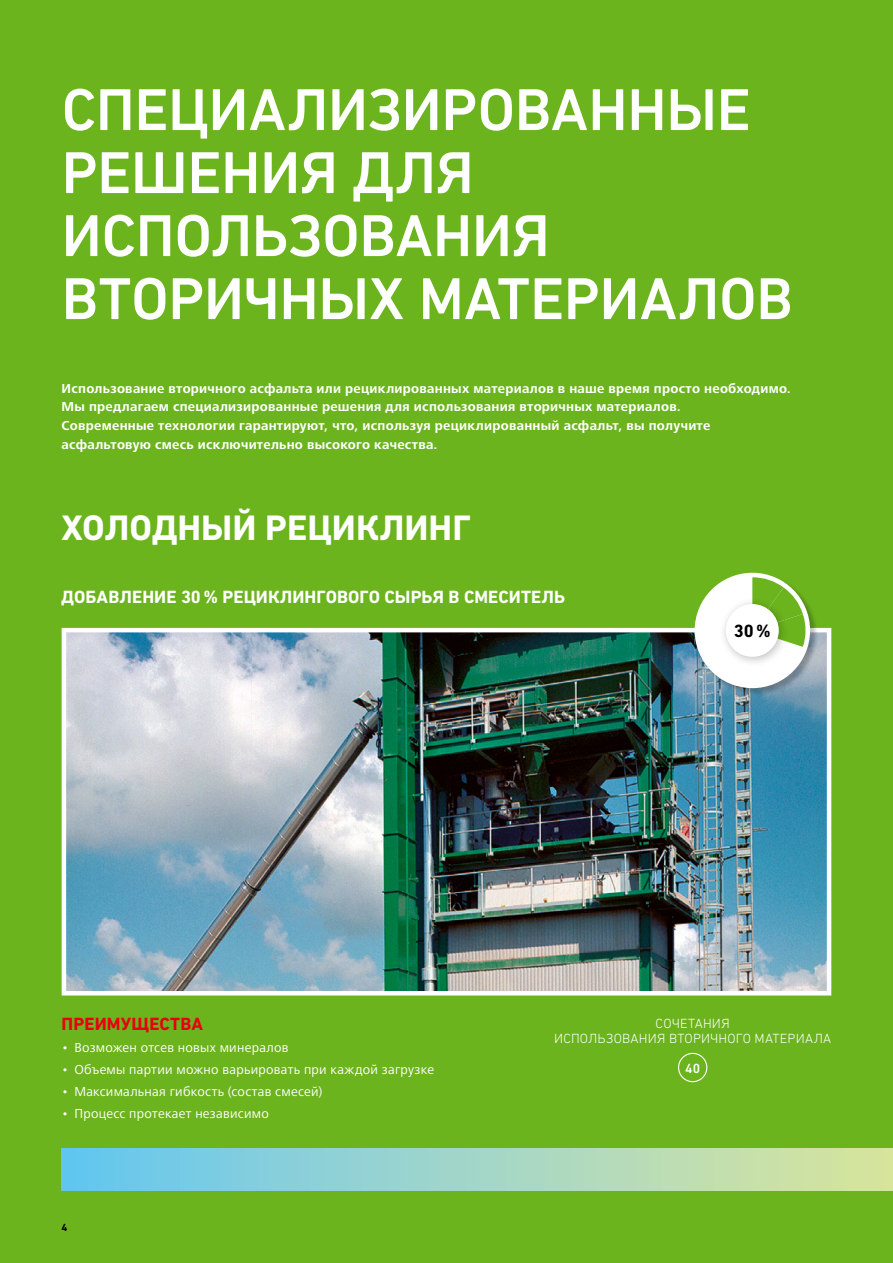
<style>
.page{position:relative;width:893px;height:1263px;background:#6cb41e}
.page>*{position:absolute;margin:0;border:0;box-sizing:border-box;transform-origin:0 0}
.t1{font:500 60px/63px "DIN Next CYR";letter-spacing:-.005em;color:#fff}
.t2{font:700 36px "DIN Next CYR";color:#fff}
.t3{font:700 18px "DIN Next CYR";letter-spacing:.005em;color:#fff}
.t4{font:700 18px "DIN Next CYR";letter-spacing:.005em;color:#e7000e}
.t5{font:700 18px "DIN Next CYR";color:#000}
.t6{font:700 13.5px/18.8px "Frutiger Next LTW1 G";letter-spacing:.02em;color:#fff}
.t7{font:13.5px "Frutiger Next LTW1 G";letter-spacing:.02em;color:#fff}
.t8{font:300 13.5px/15px "DIN Next CYR";letter-spacing:.015em;color:#fff;text-align:center}
.t9{font:500 13.5px "DIN Next CYR";color:#fff}
.t10{font:700 10.5px "DIN Next CYR";color:#000}
</style>
<div class="page">
<img style="left:67px;top:633px;width:759px;height:357px">
<div style="left:62px;top:628px;width:769px;height:367px;border:4px solid #fff"></div>
<div style="left:695px;top:573px;width:123px;height:123px;background:#000;opacity:.25"></div>
<div style="left:695px;top:573px;width:115px;height:115px;border:9px solid #fff;border-radius:50%"></div>
<svg style="left:698px;top:577px;width:108px;height:106px"></svg>
<div style="left:719px;top:597px;width:71px;height:71px;background:#000;opacity:.25"></div>
<div style="left:726px;top:604px;width:53px;height:53px;background:#fff;border-radius:50%"></div>
<div style="left:678px;top:1053px;width:29px;height:29px;border:1px solid #fff;border-radius:50%"></div>
<div style="left:62px;top:1148px;width:831px;height:43px;background:linear-gradient(to right,#65c6f2,#dce59d)"></div>
<h1 class="t1" style="left:62px;top:78px;width:732px">СПЕЦИАЛИЗИРОВАННЫЕ<br>РЕШЕНИЯ ДЛЯ<br>ИСПОЛЬЗОВАНИЯ<br>ВТОРИЧНЫХ МАТЕРИАЛОВ</h1>
<p class="t6" style="left:62px;top:379px;width:731px">Использование вторичного асфальта или рециклированных материалов в наше время просто необходимо.<br>Мы предлагаем специализированные решения для использования вторичных материалов.<br>Современные технологии гарантируют, что, используя рециклированный асфальт, вы получите асфальтовую смесь исключительно высокого качества.</p>
<h2 class="t2" style="left:62px;top:506px;width:410px">ХОЛОДНЫЙ РЕЦИКЛИНГ</h2>
<h3 class="t3" style="left:62px;top:587px;width:505px">ДОБАВЛЕНИЕ 30 % РЕЦИКЛИНГОВОГО СЫРЬЯ В СМЕСИТЕЛЬ</h3>
<h3 class="t5" style="left:734px;top:620px;width:38px">30%</h3>
<h3 class="t4" style="left:62px;top:1014px;width:143px">ПРЕИМУЩЕСТВА</h3>
<p class="t7" style="left:62px;top:1040px;width:228px">• Возможен отсев новых минералов</p>
<p class="t7" style="left:62px;top:1062px;width:374px">• Объемы партии можно варьировать при каждой загрузке</p>
<p class="t7" style="left:62px;top:1084px;width:262px">• Максимальная гибкость (состав смесей)</p>
<p class="t7" style="left:62px;top:1106px;width:209px">• Процесс протекает независимо</p>
<p class="t10" style="left:62px;top:1221px;width:7px">4</p>
<p class="t8" style="left:554px;top:1016px;width:279px">СОЧЕТАНИЯ<br>ИСПОЛЬЗОВАНИЯ ВТОРИЧНОГО МАТЕРИАЛА</p>
<p class="t9" style="left:685px;top:1060px;width:17px">40</p>
</div>
